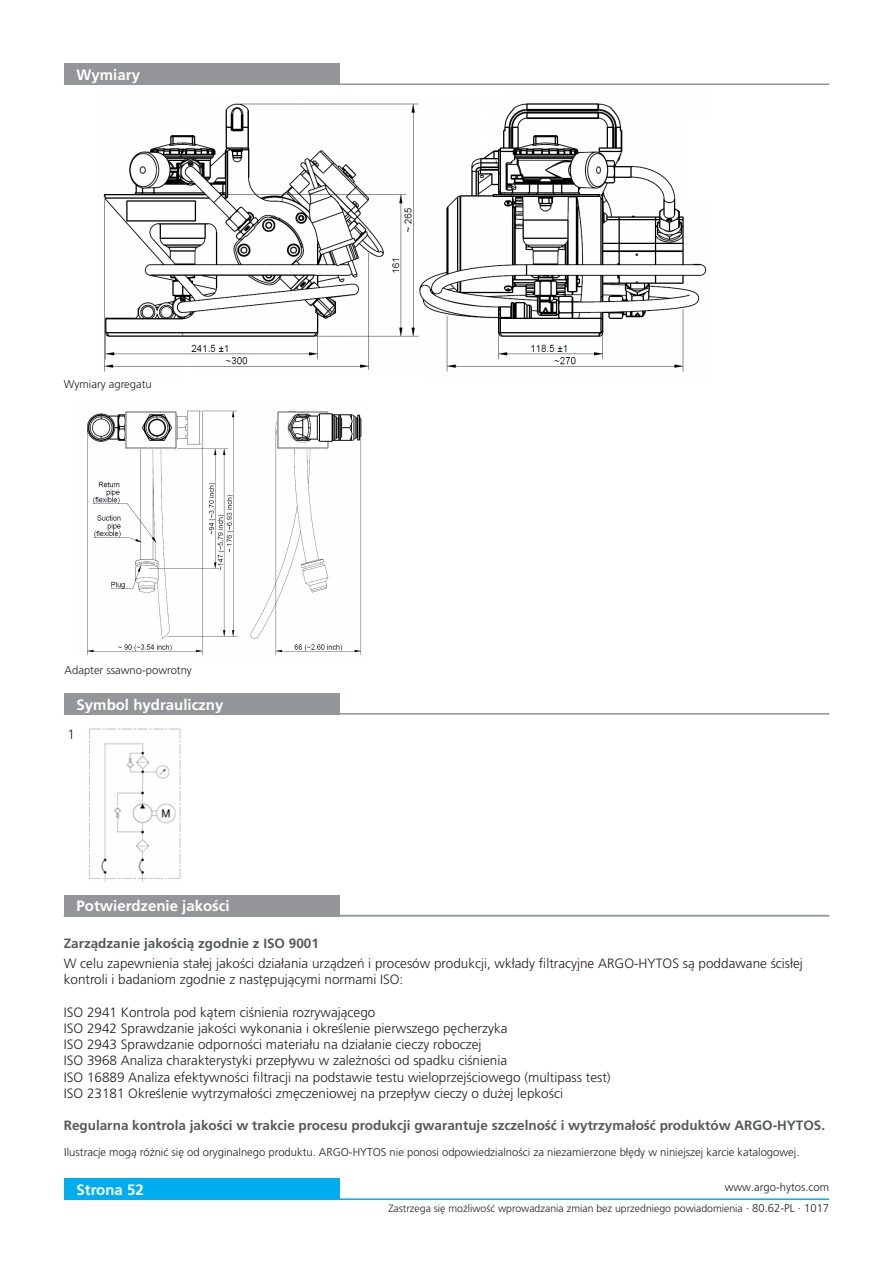
<style>
.page{position:relative;width:893px;height:1263px;background:#fff}
.page>*{position:absolute;margin:0;border:0;box-sizing:border-box;transform-origin:0 0}
._04_Headline_white{font:700 15px "Frutiger LT Pro";color:#fff}
._04_Headline_white-2{font:15px "Frutiger Pl";color:#fff}
._06_Copytext{font:300 13.5px/16.2px "Frutiger LT Pro";color:#231f20}
._05_Subline_Copytext{font:700 13.5px "Frutiger LT Pro";color:#57585a}
._06_Copytext-2{font:300 13.5px "Frutiger LT";color:#231f20}
._08_Legend{font:300 11.25px "Frutiger LT Pro";color:#231f20}
.t1{font:300 10.5px "Frutiger LT Pro";color:#231f20}
.s1{font-size:11.25px}
</style>
<div class="page">
<div style="left:64px;top:1179px;width:276px;height:21px;background:#00aeef"></div>
<hr style="left:64px;top:1198px;width:765px;height:2px;background:#00aeef">
<div style="left:64px;top:693px;width:276px;height:22px;background:#939598"></div>
<hr style="left:64px;top:713px;width:765px;height:2px;background:#939598">
<img style="left:89px;top:728px;width:92px;height:154px">
<div style="left:64px;top:895px;width:276px;height:21px;background:#939598"></div>
<hr style="left:64px;top:915px;width:765px;height:1px;background:#939598">
<div style="left:64px;top:64px;width:276px;height:21px;background:#939598"></div>
<hr style="left:64px;top:83px;width:765px;height:2px;background:#939598">
<img style="left:103px;top:103px;width:604px;height:269px">
<img style="left:86px;top:410px;width:276px;height:245px">
<p class="_04_Headline_white" style="left:77px;top:66px;width:65px">Wymiary</p>
<p class="_08_Legend" style="left:64px;top:378px;width:89px">Wymiary agregatu</p>
<p class="_08_Legend" style="left:65px;top:663px;width:129px">Adapter ssawno-powrotny</p>
<p class="_04_Headline_white" style="left:77px;top:695px;width:148px">Symbol hydrauliczny</p>
<p class="_06_Copytext-2" style="left:68px;top:726px;width:9px">1</p>
<p class="_04_Headline_white" style="left:77px;top:897px;width:155px">Potwierdzenie jakości</p>
<p class="_04_Headline_white-2" style="left:77px;top:899px;width:127px">Quality Assurance</p>
<p class="_05_Subline_Copytext" style="left:64px;top:935px;width:257px">Zarządzanie jakością zgodnie z ISO 9001</p>
<p class="_06_Copytext" style="left:64px;top:955px;width:741px">W celu zapewnienia stałej jakości działania urządzeń i procesów produkcji, wkłady filtracyjne ARGO-HYTOS są poddawane ścisłej kontroli i badaniom zgodnie z następującymi normami ISO:</p>
<p class="_06_Copytext" style="left:64px;top:1004px;width:313px">ISO 2941 Kontrola pod kątem ciśnienia rozrywającego</p>
<p class="_06_Copytext" style="left:64px;top:1020px;width:445px">ISO 2942 Sprawdzanie jakości wykonania i określenie pierwszego pęcherzyka</p>
<p class="_06_Copytext" style="left:64px;top:1036px;width:419px">ISO 2943 Sprawdzanie odporności materiału na działanie cieczy roboczej</p>
<p class="_06_Copytext" style="left:64px;top:1053px;width:445px">ISO 3968 Analiza charakterystyki przepływu w zależności od spadku ciśnienia</p>
<p class="_06_Copytext" style="left:64px;top:1069px;width:548px">ISO 16889 Analiza efektywności filtracji na podstawie testu wieloprzejściowego (multipass test)</p>
<p class="_06_Copytext" style="left:64px;top:1085px;width:501px">ISO 23181 Określenie wytrzymałości zmęczeniowej na przepływ cieczy o dużej lepkości</p>
<p class="_05_Subline_Copytext" style="left:64px;top:1117px;width:763px">Regularna kontrola jakości w trakcie procesu produkcji gwarantuje szczelność i wytrzymałość produktów ARGO-HYTOS.</p>
<p class="_08_Legend" style="left:64px;top:1145px;width:737px">Ilustracje mogą różnić się od oryginalnego produktu. ARGO-HYTOS nie ponosi odpowiedzialności za niezamierzone błędy w niniejszej karcie katalogowej.</p>
<p class="_04_Headline_white" style="left:77px;top:1181px;width:69px">Strona 52</p>
<p class="_08_Legend" style="left:725px;top:1181px;width:106px">www.argo-hytos.com</p>
<p class="t1" style="left:388px;top:1202px;width:442px">Zastrzega się możliwość wprowadzania zmian bez uprzedniego powiadomienia <span class="s1">· 80.62-PL · 1017</span></p>
</div>
